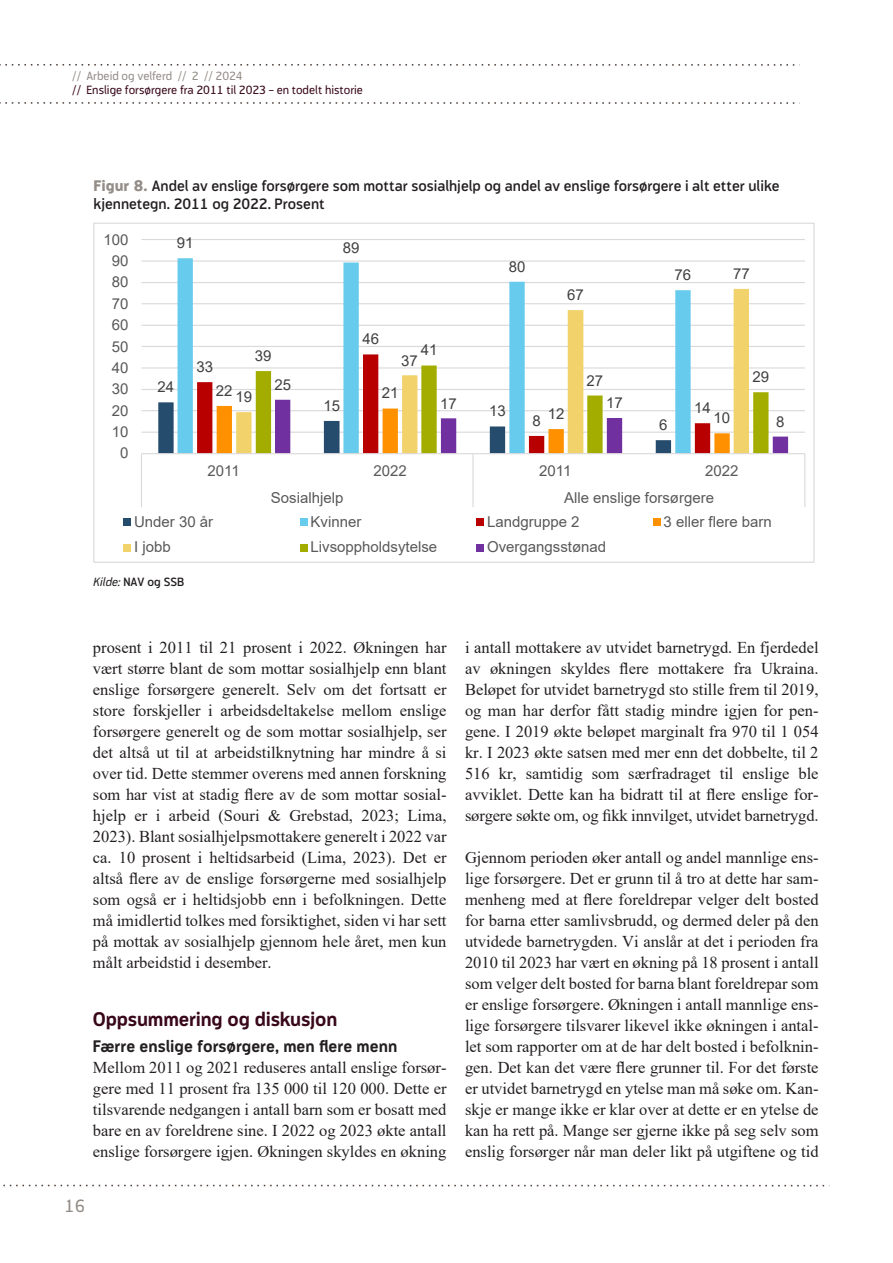
<style>
.page{position:relative;width:893px;height:1263px;background:#fff}
.page>*{position:absolute;margin:0;border:0;box-sizing:border-box;transform-origin:0 0}
.t1{font:700 19.5px "Modus";letter-spacing:-.01em;color:#38071a}
.t2{font:18px "Modus";color:#948d87}
.t3{font:16.5px/21px "Times New Roman";color:#231f20;text-align:justify}
.t4{font:700 16.5px "Modus";color:#231f20}
.t5{font:15px "Arial";color:#595959}
.t6{font:600 15px/18px "Modus";color:#231f20}
.t7{font:15px "Arial";color:#404040}
.t8{font:12px "Modus";color:#38071a}
.t9{font:12px "Modus";color:#948d87}
.t10{font:600 12px "Modus";color:#231f20}
.s1{font-weight:800;color:#948d87}
.s2{font-weight:400;font-style:italic}
</style>
<div class="page">
<svg style="left:0;top:64px;width:795px;height:2px"></svg>
<svg style="left:0;top:102px;width:795px;height:2px"></svg>
<svg style="left:3px;top:1185px;width:822px;height:1px"></svg>
<hr style="left:141px;top:432px;width:664px;height:1px;background:#d9d9d9">
<hr style="left:141px;top:410px;width:664px;height:1px;background:#d9d9d9">
<hr style="left:141px;top:389px;width:664px;height:1px;background:#d9d9d9">
<hr style="left:141px;top:367px;width:664px;height:1px;background:#d9d9d9">
<hr style="left:141px;top:346px;width:664px;height:1px;background:#d9d9d9">
<hr style="left:141px;top:325px;width:664px;height:1px;background:#d9d9d9">
<hr style="left:141px;top:303px;width:664px;height:1px;background:#d9d9d9">
<hr style="left:141px;top:282px;width:664px;height:1px;background:#d9d9d9">
<hr style="left:141px;top:260px;width:664px;height:2px;background:#d9d9d9">
<hr style="left:141px;top:239px;width:664px;height:1px;background:#d9d9d9">
<svg style="left:178px;top:258px;width:513px;height:107px"></svg>
<svg style="left:236px;top:289px;width:513px;height:76px"></svg>
<svg style="left:158px;top:365px;width:630px;height:88px"></svg>
<hr style="left:141px;top:453px;width:664px;height:1px;background:#d9d9d9">
<hr style="left:472px;top:454px;width:2px;height:26px;background:#d9d9d9">
<svg style="left:141px;top:454px;width:1px;height:53px"></svg>
<hr style="left:472px;top:480px;width:2px;height:27px;background:#d9d9d9">
<svg style="left:804px;top:454px;width:1px;height:53px"></svg>
<div style="left:123px;top:518px;width:8px;height:8px;background:#254b6d"></div>
<div style="left:300px;top:518px;width:7px;height:8px;background:#66cbec"></div>
<div style="left:476px;top:518px;width:8px;height:8px;background:#b90000"></div>
<div style="left:653px;top:518px;width:7px;height:8px;background:#ff9100"></div>
<div style="left:123px;top:544px;width:8px;height:7px;background:#f2d26a"></div>
<div style="left:300px;top:544px;width:7px;height:7px;background:#a2ad00"></div>
<div style="left:476px;top:544px;width:8px;height:7px;background:#7030a0"></div>
<p class="t9" style="left:72px;top:69px;width:172px">// Arbeid og velferd // 2 // 2024</p>
<p class="t8" style="left:72px;top:83px;width:292px">// Enslige forsørgere fra 2011 til 2023 – en todelt historie</p>
<p class="t6" style="left:94px;top:176px;width:688px"><span class="s1">Figur 8.</span> Andel av enslige forsørgere som mottar sosialhjelp og andel av enslige forsørgere i alt etter ulike kjennetegn. 2011 og 2022. Prosent</p>
<p class="t5" style="left:103px;top:229px;width:27px">100</p>
<p class="t5" style="left:112px;top:250px;width:18px">90</p>
<p class="t5" style="left:112px;top:272px;width:18px">80</p>
<p class="t5" style="left:112px;top:293px;width:18px">70</p>
<p class="t5" style="left:112px;top:314px;width:18px">60</p>
<p class="t5" style="left:112px;top:336px;width:18px">50</p>
<p class="t5" style="left:112px;top:357px;width:18px">40</p>
<p class="t5" style="left:112px;top:379px;width:18px">30</p>
<p class="t5" style="left:112px;top:400px;width:18px">20</p>
<p class="t5" style="left:112px;top:422px;width:18px">10</p>
<p class="t5" style="left:120px;top:443px;width:10px">0</p>
<p class="t7" style="left:177px;top:233px;width:18px">91</p>
<p class="t7" style="left:343px;top:237px;width:18px">89</p>
<p class="t7" style="left:509px;top:256px;width:18px">80</p>
<p class="t7" style="left:567px;top:284px;width:18px">67</p>
<p class="t7" style="left:675px;top:265px;width:18px">76</p>
<p class="t7" style="left:733px;top:264px;width:18px">77</p>
<p class="t7" style="left:158px;top:377px;width:18px">24</p>
<p class="t7" style="left:362px;top:329px;width:18px">46</p>
<p class="t7" style="left:421px;top:340px;width:18px">41</p>
<p class="t7" style="left:255px;top:345px;width:18px">39</p>
<p class="t7" style="left:401px;top:350px;width:18px">37</p>
<p class="t7" style="left:196px;top:357px;width:18px">33</p>
<p class="t7" style="left:587px;top:370px;width:18px">27</p>
<p class="t7" style="left:752px;top:367px;width:18px">29</p>
<p class="t7" style="left:274px;top:374px;width:18px">25</p>
<p class="t7" style="left:216px;top:381px;width:18px">22</p>
<p class="t7" style="left:382px;top:383px;width:18px">21</p>
<p class="t7" style="left:235px;top:386px;width:18px">19</p>
<p class="t7" style="left:440px;top:393px;width:18px">17</p>
<p class="t7" style="left:606px;top:393px;width:18px">17</p>
<p class="t7" style="left:323px;top:396px;width:18px">15</p>
<p class="t7" style="left:489px;top:401px;width:18px">13</p>
<p class="t7" style="left:694px;top:398px;width:18px">14</p>
<p class="t7" style="left:548px;top:403px;width:18px">12</p>
<p class="t7" style="left:713px;top:408px;width:18px">10</p>
<p class="t7" style="left:532px;top:410px;width:10px">8</p>
<p class="t7" style="left:659px;top:414px;width:10px">6</p>
<p class="t7" style="left:776px;top:411px;width:10px">8</p>
<p class="t5" style="left:208px;top:461px;width:34px">2011</p>
<p class="t5" style="left:373px;top:461px;width:35px">2022</p>
<p class="t5" style="left:539px;top:461px;width:34px">2011</p>
<p class="t5" style="left:705px;top:461px;width:35px">2022</p>
<p class="t5" style="left:271px;top:487px;width:74px">Sosialhjelp</p>
<p class="t5" style="left:564px;top:487px;width:151px">Alle enslige forsørgere</p>
<p class="t5" style="left:134px;top:511px;width:81px">Under 30 år</p>
<p class="t5" style="left:311px;top:511px;width:52px">Kvinner</p>
<p class="t5" style="left:487px;top:511px;width:94px">Landgruppe 2</p>
<p class="t5" style="left:664px;top:511px;width:110px">3 eller flere barn</p>
<p class="t5" style="left:134px;top:537px;width:38px">I jobb</p>
<p class="t5" style="left:311px;top:537px;width:128px">Livsoppholdsytelse</p>
<p class="t5" style="left:487px;top:537px;width:121px">Overgangsstønad</p>
<p class="t10" style="left:94px;top:575px;width:92px"><span class="s2">Kilde:</span> NAV og SSB</p>
<p class="t3" style="left:93px;top:637px;width:355px">prosent i 2011 til 21 prosent i 2022. Økningen har vært større blant de som mottar sosialhjelp enn blant enslige forsørgere generelt. Selv om det fortsatt er store forskjeller i arbeidsdeltakelse mellom enslige forsørgere generelt og de som mottar sosialhjelp, ser det altså ut til at arbeidstilknytning har mindre å si over tid. Dette stemmer overens med annen forskning som har vist at stadig flere av de som mottar sosial&shy;hjelp er i arbeid (Souri &amp; Grebstad, 2023; Lima, 2023). Blant sosialhjelpsmottakere generelt i 2022 var ca. 10 prosent i heltidsarbeid (Lima, 2023). Det er altså flere av de enslige forsørgerne med sosialhjelp som også er i heltidsjobb enn i befolkningen. Dette må imidlertid tolkes med forsiktighet, siden vi har sett på mottak av sosialhjelp gjennom hele året, men kun målt arbeidstid i desember.</p>
<p class="t1" style="left:93px;top:1008px;width:246px">Oppsummering og diskusjon</p>
<p class="t4" style="left:93px;top:1037px;width:306px">Færre enslige forsørgere, men flere menn</p>
<p class="t3" style="left:93px;top:1057px;width:355px">Mellom 2011 og 2021 reduseres antall enslige forsør&shy;gere med 11 prosent fra 135 000 til 120 000. Dette er tilsvarende nedgangen i antall barn som er bosatt med bare en av foreldrene sine. I 2022 og 2023 økte antall enslige forsørgere igjen. Økningen skyldes en økning</p>
<p class="t2" style="left:65px;top:1195px;width:22px">16</p>
<p class="t3" style="left:465px;top:637px;width:355px">i antall mottakere av utvidet barnetrygd. En fjerdedel av økningen skyldes flere mottakere fra Ukraina.<br>Beløpet for utvidet barnetrygd sto stille frem til 2019, og man har derfor fått stadig mindre igjen for pen&shy;gene. I 2019 økte beløpet marginalt fra 970 til 1 054 kr. I 2023 økte satsen med mer enn det dobbelte, til 2<br>516 kr, samtidig som særfradraget til enslige ble avviklet. Dette kan ha bidratt til at flere enslige for&shy;sørgere søkte om, og fikk innvilget, utvidet barnetrygd.</p>
<p class="t3" style="left:465px;top:847px;width:355px">Gjennom perioden øker antall og andel mannlige ens&shy;lige forsørgere. Det er grunn til å tro at dette har sam&shy;menheng med at flere foreldrepar velger delt bosted for barna etter samlivsbrudd, og dermed deler på den utvidede barnetrygden. Vi anslår at det i perioden fra 2010 til 2023 har vært en økning på 18 prosent i antall som velger delt bosted for barna blant foreldrepar som er enslige forsørgere. Økningen i antall mannlige ens&shy;lige forsørgere tilsvarer likevel ikke økningen i antal&shy;let som rapporter om at de har delt bosted i befolknin&shy;gen. Det kan det være flere grunner til. For det første er utvidet barnetrygd en ytelse man må søke om. Kan&shy;skje er mange ikke er klar over at dette er en ytelse de kan ha rett på. Mange ser gjerne ikke på seg selv som enslig forsørger når man deler likt på utgiftene og tid</p>
</div>
